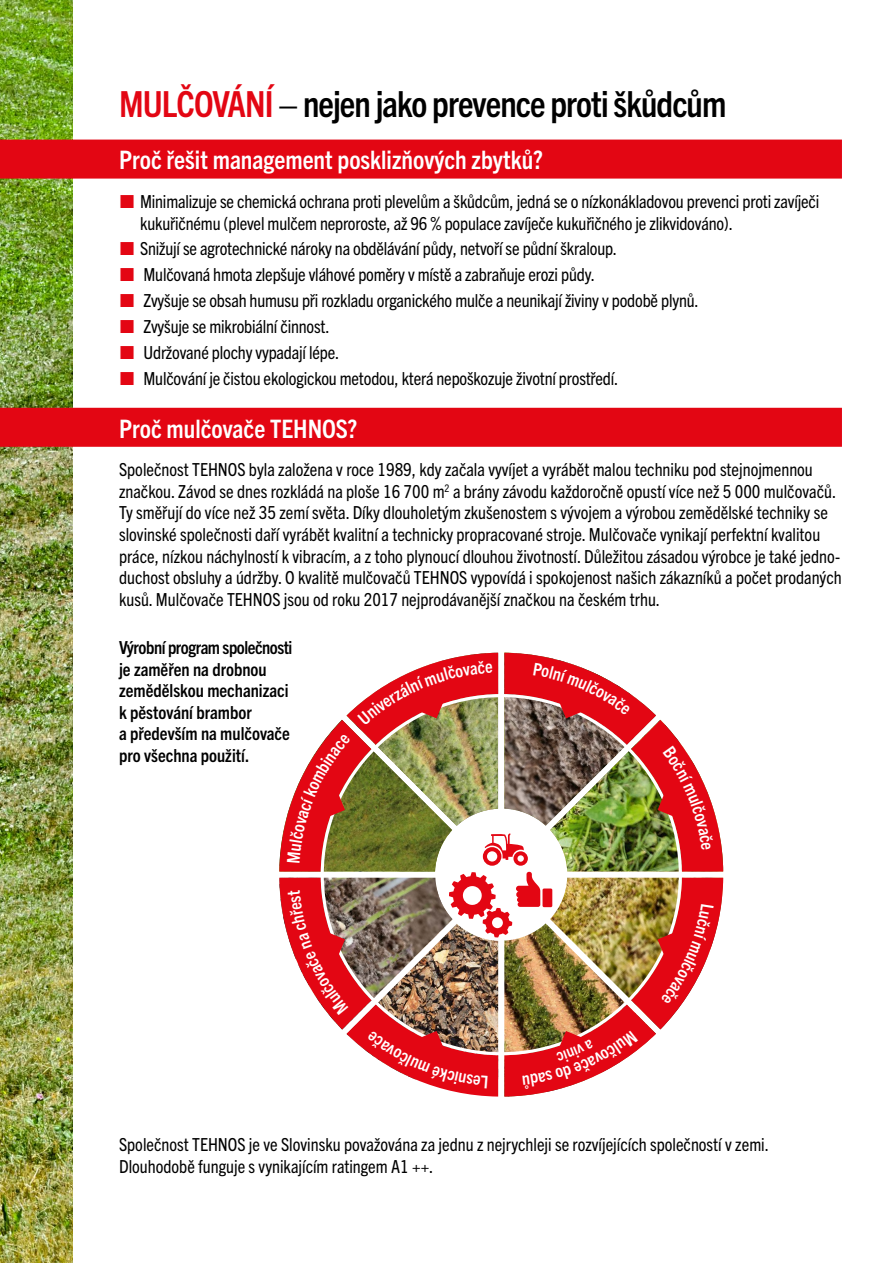
<style>
.page{position:relative;width:893px;height:1263px;background:#fff}
.page>*{position:absolute;margin:0;border:0;box-sizing:border-box;transform-origin:0 0}
.t1{font:700 condensed 36px "Trade Gothic Next LT Pro";letter-spacing:-.025em;color:#000}
.t2{font:700 condensed 25.5px "Trade Gothic Next LT Pro";color:#fff}
.t3{font:condensed 18px/21.6px "Trade Gothic Next LT Pro";color:#000}
.t4{font:700 condensed 18px/21.6px "Trade Gothic Next LT Pro";color:#000}
.s1{color:#e30613}
</style>
<div class="page">
<img style="left:0;top:0;width:73px;height:1263px">
<div style="left:0;top:140px;width:842px;height:39px;background:#e30613"></div>
<div style="left:0;top:408px;width:842px;height:39px;background:#e30613"></div>
<img style="left:279px;top:653px;width:444px;height:443px">
<div style="left:542px;top:888px;width:10px;height:19px;background:#e30613;border-radius:2px"></div>
<svg style="left:449px;top:872px;width:91px;height:65px"></svg>
<svg style="left:483px;top:833px;width:45px;height:33px"></svg>
<svg style="left:357px;top:661px;width:135px;height:64px"></svg>
<svg style="left:533px;top:663px;width:98px;height:55px"></svg>
<svg style="left:658px;top:746px;width:55px;height:104px"></svg>
<svg style="left:658px;top:904px;width:56px;height:100px"></svg>
<svg style="left:522px;top:1030px;width:116px;height:59px"></svg>
<img style="left:367px;top:1030px;width:121px;height:59px">
<svg style="left:288px;top:890px;width:60px;height:125px"></svg>
<svg style="left:287px;top:734px;width:64px;height:128px"></svg>
<h1 class="t1" style="left:119px;top:79px;width:609px"><span class="s1">MULČOVÁNÍ</span> – nejen jako prevence proti škůdcům</h1>
<h2 class="t2" style="left:119px;top:143px;width:425px">Proč řešit management posklizňových zbytků?</h2>
<p class="t3" style="left:140px;top:189px;width:681px">Minimalizuje se chemická ochrana proti plevelům a škůdcům, jedná se o nízkonákladovou prevenci proti zavíječi kukuřičnému (plevel mulčem neproroste, až 96 % populace zavíječe kukuřičného je zlikvidováno).</p>
<p class="t3" style="left:140px;top:235px;width:560px;line-height:25.8px">Snižují se agrotechnické nároky na obdělávání půdy, netvoří se půdní škraloup.<br>Mulčovaná hmota zlepšuje vláhové poměry v místě a zabraňuje erozi půdy.<br>Zvyšuje se obsah humusu při rozkladu organického mulče a neunikají živiny v podobě plynů.<br>Zvyšuje se mikrobiální činnost.<br>Udržované plochy vypadají lépe.<br>Mulčování je čistou ekologickou metodou, která nepoškozuje životní prostředí.</p>
<h2 class="t2" style="left:119px;top:411px;width:240px">Proč mulčovače TEHNOS?</h2>
<p class="t3" style="left:119px;top:458px;width:724px">Společnost TEHNOS byla založena v roce 1989, kdy začala vyvíjet a vyrábět malou techniku pod stejnojmennou značkou. Závod se dnes rozkládá na ploše 16 700 m<sup>2</sup> a brány závodu každoročně opustí více než 5 000 mulčovačů.<br>Ty směřují do více než 35 zemí světa. Díky dlouholetým zkušenostem s vývojem a výrobou zemědělské techniky se slovinské společnosti daří vyrábět kvalitní a technicky propracované stroje. Mulčovače vynikají perfektní kvalitou práce, nízkou náchylností k vibracím, a z toho plynoucí dlouhou životností. Důležitou zásadou výrobce je také jedno&shy;duchost obsluhy a údržby. O kvalitě mulčovačů TEHNOS vypovídá i spokojenost našich zákazníků a počet prodaných kusů. Mulčovače TEHNOS jsou od roku 2017 nejprodávanější značkou na českém trhu.</p>
<p class="t4" style="left:119px;top:635px;width:175px">Výrobní program společnosti je zaměřen na drobnou zemědělskou mechanizaci k pěstování brambor<br>a především na mulčovače pro všechna použití.</p>
<p class="t3" style="left:119px;top:1133px;width:651px">Společnost TEHNOS je ve Slovinsku považována za jednu z nejrychleji se rozvíjejících společností v zemi.<br>Dlouhodobě funguje s vynikajícím ratingem A1 ++.</p>
</div>
